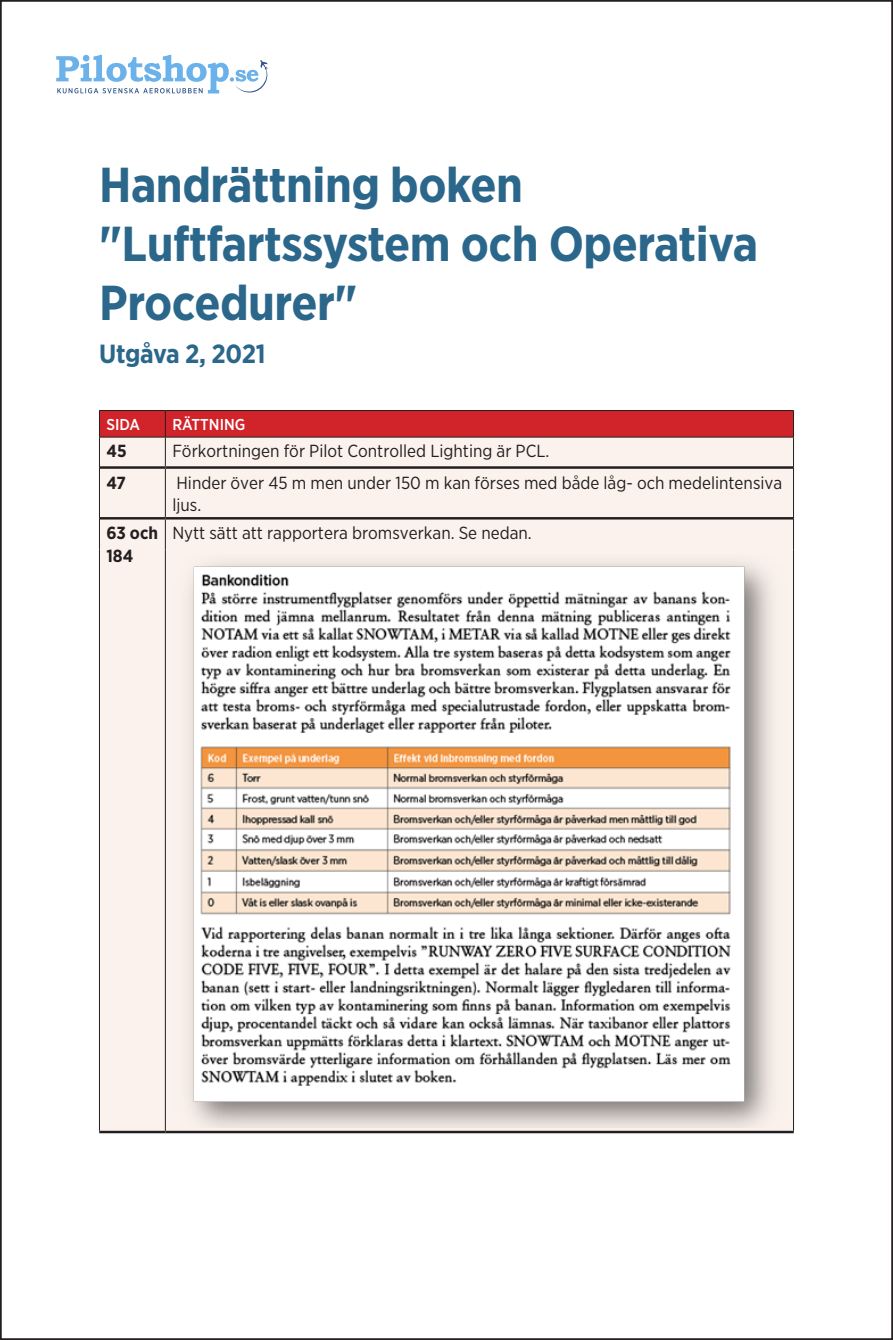
<style>
.page{position:relative;width:893px;height:1340px;background:#fff}
.page>*{position:absolute;margin:0;border:0;box-sizing:border-box;transform-origin:0 0}
.t1{font:700 49px/58.8px "Gotham Narrow";letter-spacing:-.01em;color:#2b678b}
.t2{font:700 26.25px "Gotham Narrow";letter-spacing:-.015em;color:#2b678b}
.Brödtext_tabell{font:17.5px/22.8px "Gotham Narrow";color:#231f20}
.Brödtext_tabell-2{font:700 17.5px/22.8px "Gotham Narrow";color:#231f20}
.t3{font:500 15.75px "Gotham Narrow";color:#fff}
</style>
<div class="page">
<div style="left:100px;top:469px;width:693px;height:661px;background:#fbf2ed"></div>
<hr style="left:99px;top:437px;width:1px;height:30px;background:#231f20">
<hr style="left:99px;top:467px;width:1px;height:51px;background:#231f20">
<hr style="left:99px;top:518px;width:1px;height:31px;background:#231f20">
<hr style="left:99px;top:549px;width:1px;height:581px;background:#231f20">
<hr style="left:165px;top:549px;width:1px;height:581px;background:#231f20">
<hr style="left:793px;top:549px;width:1px;height:581px;background:#231f20">
<hr style="left:100px;top:466px;width:65px;height:3px;background:#231f20">
<hr style="left:100px;top:517px;width:65px;height:2px;background:#231f20">
<hr style="left:99px;top:1130px;width:66px;height:3px;background:#231f20">
<svg style="left:99px;top:410px;width:695px;height:56px;background:#df8b8c"></svg>
<hr style="left:793px;top:437px;width:1px;height:30px;background:#231f20">
<hr style="left:165px;top:469px;width:1px;height:48px;background:#231f20">
<hr style="left:793px;top:467px;width:1px;height:51px;background:#231f20">
<hr style="left:165px;top:519px;width:1px;height:30px;background:#231f20">
<hr style="left:793px;top:518px;width:1px;height:31px;background:#231f20">
<hr style="left:165px;top:466px;width:628px;height:3px;background:#231f20">
<hr style="left:165px;top:517px;width:628px;height:2px;background:#231f20">
<hr style="left:165px;top:1130px;width:629px;height:3px;background:#231f20">
<img style="left:170px;top:554px;width:618px;height:573px">
<svg style="left:56px;top:55px;width:212px;height:38px"></svg>
<p class="t1" style="left:99px;top:155px;width:425px">Handrättning boken</p>
<p class="t1" style="left:99px;top:214px;width:660px">"Luftfartssystem och Operativa<br>Procedurer"</p>
<p class="t2" style="left:99px;top:337px;width:168px">Utgåva 2, 2021</p>
<p class="t3" style="left:106px;top:414px;width:35px">SIDA</p>
<p class="t3" style="left:172px;top:414px;width:74px">RÄTTNING</p>
<p class="Brödtext_tabell-2" style="left:106px;top:439px;width:22px">45</p>
<p class="Brödtext_tabell" style="left:172px;top:439px;width:379px">Förkortningen för Pilot Controlled Lighting är PCL.</p>
<p class="Brödtext_tabell-2" style="left:106px;top:471px;width:21px">47</p>
<p class="Brödtext_tabell" style="left:172px;top:470px;width:611px">Hinder över 45 m men under 150 m kan förses med både låg- och medelintensiva ljus.</p>
<p class="Brödtext_tabell-2" style="left:106px;top:521px;width:53px">63 och<br>184</p>
<p class="Brödtext_tabell" style="left:172px;top:521px;width:361px">Nytt sätt att rapportera bromsverkan. Se nedan.</p>
</div>
